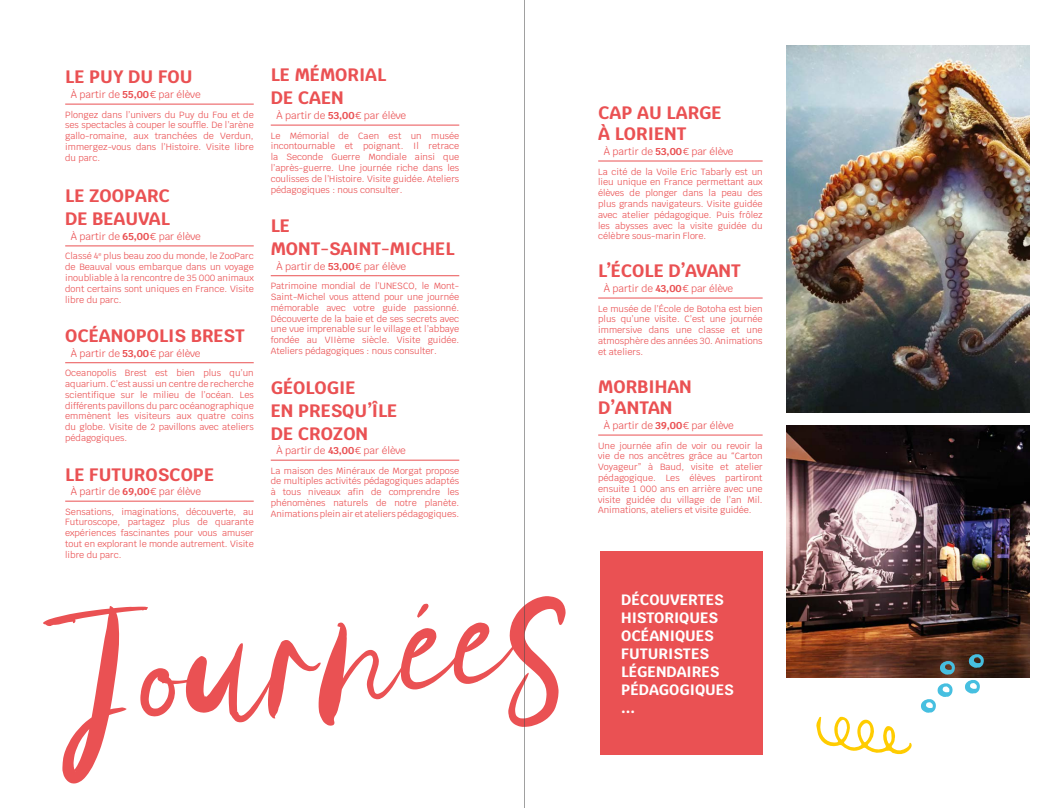
<style>
.page{position:relative;width:1049px;height:808px;background:#fff}
.page>*{position:absolute;margin:0;border:0;box-sizing:border-box;transform-origin:0 0}
.t1{font:222.8px "Story Fresh Brush";color:#ea5153}
.t2{font:700 18px/23px "Krub";color:#ea5153}
.t3{font:700 15px/18px "Krub";color:#fff}
.t4{font:10px "Krub";color:#ea5153}
.t5{font:9px/10.8px "Krub";color:#ea5153;text-align:justify}
.s1{font-weight:700}
</style>
<div class="page">
<div style="left:600px;top:551px;width:163px;height:203px;background:#ea5153"></div>
<hr style="left:65px;top:104px;width:189px;height:1px;background:#ea5153">
<hr style="left:65px;top:246px;width:189px;height:1px;background:#ea5153">
<hr style="left:65px;top:363px;width:189px;height:1px;background:#ea5153">
<hr style="left:65px;top:501px;width:189px;height:1px;background:#ea5153">
<hr style="left:271px;top:125px;width:188px;height:1px;background:#ea5153">
<hr style="left:271px;top:276px;width:188px;height:1px;background:#ea5153">
<hr style="left:271px;top:460px;width:188px;height:1px;background:#ea5153">
<hr style="left:598px;top:161px;width:165px;height:1px;background:#ea5153">
<hr style="left:598px;top:298px;width:165px;height:1px;background:#ea5153">
<hr style="left:598px;top:435px;width:165px;height:1px;background:#ea5153">
<img style="left:787px;top:45px;width:242px;height:367px">
<img style="left:787px;top:425px;width:242px;height:252px">
<svg style="left:816px;top:716px;width:96px;height:39px"></svg>
<svg style="left:965px;top:680px;width:15px;height:14px"></svg>
<svg style="left:968px;top:653px;width:16px;height:15px"></svg>
<svg style="left:939px;top:660px;width:16px;height:15px"></svg>
<svg style="left:921px;top:683px;width:31px;height:30px"></svg>
<hr style="left:524px;top:0;width:1px;height:808px;background:#4a4a49">
<h2 class="t2" style="left:65px;top:66px;width:129px">LE PUY DU FOU</h2>
<p class="t4" style="left:71px;top:86px;width:131px">À partir de <span class="s1">55,00</span>€ par élève</p>
<p class="t5" style="left:65px;top:109px;width:190px">Plongez dans l’univers du Puy du Fou et de ses spectacles à couper le souffle. De l’arène gallo-romaine, aux tranchées de Verdun, immergez-vous dans l’Histoire. Visite libre du parc.</p>
<h2 class="t2" style="left:65px;top:185px;width:106px">LE ZOOPARC<br>DE BEAUVAL</h2>
<p class="t4" style="left:71px;top:228px;width:131px">À partir de <span class="s1">65,00</span>€ par élève</p>
<p class="t5" style="left:65px;top:251px;width:190px">Classé 4<sup>e</sup> plus beau zoo du monde, le ZooParc de Beauval vous embarque dans un voyage inoubliable à la rencontre de 35 000 animaux dont certains sont uniques en France. Visite libre du parc.</p>
<h2 class="t2" style="left:65px;top:324px;width:181px">OCÉANOPOLIS BREST</h2>
<p class="t4" style="left:71px;top:345px;width:131px">À partir de <span class="s1">53,00</span>€ par élève</p>
<p class="t5" style="left:65px;top:368px;width:190px">Oceanopolis Brest est bien plus qu’un aquarium. C’est aussi un centre de recherche scientifique sur le milieu de l’océan. Les différents pavillons du parc océanographique emmènent les visiteurs aux quatre coins du globe. Visite de 2 pavillons avec ateliers pédagogiques.</p>
<h2 class="t2" style="left:65px;top:463px;width:150px">LE FUTUROSCOPE</h2>
<p class="t4" style="left:71px;top:483px;width:132px">À partir de <span class="s1">69,00</span>€ par élève</p>
<p class="t5" style="left:65px;top:506px;width:190px">Sensations, imaginations, découverte, au Futuroscope, partagez plus de quarante expériences fascinantes pour vous amuser tout en explorant le monde autrement. Visite libre du parc.</p>
<h2 class="t2" style="left:271px;top:64px;width:117px">LE MÉMORIAL<br>DE CAEN</h2>
<p class="t4" style="left:276px;top:107px;width:131px">À partir de <span class="s1">53,00</span>€ par élève</p>
<p class="t5" style="left:271px;top:130px;width:190px">Le Mémorial de Caen est un musée incontournable et poignant. Il retrace la Seconde Guerre Mondiale ainsi que l’après-guerre. Une journée riche dans les coulisses de l’Histoire. Visite guidée. Ateliers pédagogiques : nous consulter.</p>
<h2 class="t2" style="left:271px;top:214px;width:185px">LE<br>MONT-SAINT-MICHEL</h2>
<p class="t4" style="left:276px;top:258px;width:131px">À partir de <span class="s1">53,00</span>€ par élève</p>
<p class="t5" style="left:271px;top:281px;width:190px">Patrimoine mondial de l’UNESCO, le Mont-Saint-Michel vous attend pour une journée mémorable avec votre guide passionné.<br>Découverte de la baie et de ses secrets avec une vue imprenable sur le village et l’abbaye fondée au VIIème siècle. Visite guidée.<br>Ateliers pédagogiques : nous consulter.</p>
<h2 class="t2" style="left:271px;top:376px;width:128px">GÉOLOGIE<br>EN PRESQU’ÎLE<br>DE CROZON</h2>
<p class="t4" style="left:276px;top:442px;width:131px">À partir de <span class="s1">43,00</span>€ par élève</p>
<p class="t5" style="left:271px;top:465px;width:190px">La maison des Minéraux de Morgat propose de multiples activités pédagogiques adaptés à tous niveaux afin de comprendre les phénomènes naturels de notre planète.<br>Animations plein air et ateliers pédagogiques.</p>
<h2 class="t2" style="left:598px;top:102px;width:125px;line-height:21.6px">CAP AU LARGE<br>À LORIENT</h2>
<p class="t4" style="left:604px;top:143px;width:131px">À partir de <span class="s1">53,00</span>€ par élève</p>
<p class="t5" style="left:598px;top:166px;width:166px">La cité de la Voile Eric Tabarly est un lieu unique en France permettant aux élèves de plonger dans la peau des plus grands navigateurs. Visite guidée avec atelier pédagogique. Puis frôlez les abysses avec la visite guidée du célèbre sous-marin Flore.</p>
<h2 class="t2" style="left:598px;top:260px;width:144px">L’ÉCOLE D’AVANT</h2>
<p class="t4" style="left:604px;top:280px;width:131px">À partir de <span class="s1">43,00</span>€ par élève</p>
<p class="t5" style="left:598px;top:303px;width:166px">Le musée de l’École de Botoha est bien plus qu’une visite. C’est une journée immersive dans une classe et une atmosphère des années 30. Animations et ateliers.</p>
<h2 class="t2" style="left:598px;top:376px;width:95px;line-height:21.6px">MORBIHAN<br>D’ANTAN</h2>
<p class="t4" style="left:604px;top:417px;width:131px">À partir de <span class="s1">39,00</span>€ par élève</p>
<p class="t5" style="left:598px;top:440px;width:166px">Une journée afin de voir ou revoir la vie de nos ancêtres grâce au “Carton Voyageur” à Baud, visite et atelier pédagogique. Les élèves partiront ensuite 1 000 ans en arrière avec une visite guidée du village de l’an Mil.<br>Animations, ateliers et visite guidée.</p>
<h1 class="t1" style="left:53px;top:533px;width:491px;rotate:-6deg">Journées</h1>
<h3 class="t3" style="left:621px;top:590px;width:114px">DÉCOUVERTES<br>HISTORIQUES<br>OCÉANIQUES<br>FUTURISTES<br>LÉGENDAIRES<br>PÉDAGOGIQUES ...</h3>
</div>
